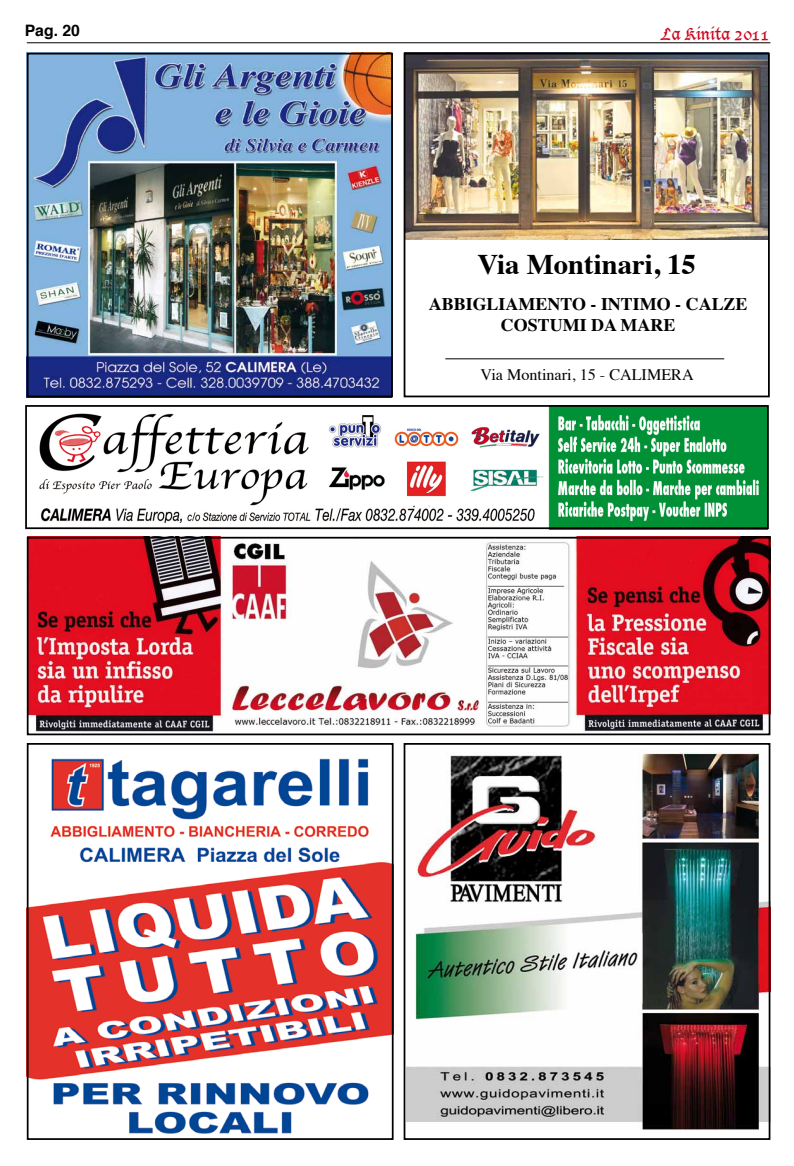
<style>
.page{position:relative;width:794px;height:1166px;background:#fff}
.page>*{position:absolute;margin:0;border:0;box-sizing:border-box;transform-origin:0 0}
.t1{font:700 28.44px "Times";color:#000}
.t2{font:700 17.76px/21.3px "Times";color:#000;text-align:center}
.t3{font:16.62px "Lucida Blackletter";color:#cd071e}
.t4{font:16.01px "Times";color:#000}
.t5{font:700 15.75px "Helvetica";color:#000}
</style>
<div class="page">
<hr style="left:27px;top:42px;width:743px;height:1px;background:#000">
<img style="left:30px;top:540px;width:737px;height:192px">
<div style="left:27px;top:537px;width:743px;height:198px;border:2px solid #000"></div>
<img style="left:30px;top:758px;width:360px;height:376px">
<img style="left:406px;top:752px;width:361px;height:378px">
<div style="left:403px;top:743px;width:367px;height:397px;border:2px solid #000"></div>
<div style="left:27px;top:743px;width:366px;height:397px;border:2px solid #000"></div>
<img style="left:30px;top:56px;width:360px;height:338px">
<img style="left:406px;top:56px;width:360px;height:183px">
<div style="left:403px;top:53px;width:366px;height:344px;border:2px solid #000"></div>
<hr style="left:445px;top:358px;width:279px;height:1px;background:#000">
<div style="left:27px;top:53px;width:366px;height:344px;border:2px solid #000"></div>
<img style="left:39px;top:408px;width:727px;height:118px">
<div style="left:25px;top:405px;width:744px;height:124px;border:2px solid #000"></div>
<p class="t5" style="left:25px;top:18px;width:57px">Pag. 20</p>
<p class="t3" style="left:661px;top:24px;width:110px">La Kinita 2011</p>
<h1 class="t1" style="left:477px;top:237px;width:220px">Via Montinari, 15</h1>
<p class="t2" style="left:429px;top:291px;width:320px">ABBIGLIAMENTO - INTIMO - CALZE<br>COSTUMI DA MARE</p>
<p class="t4" style="left:480px;top:360px;width:214px">Via Montinari, 15 - CALIMERA</p>
</div>
